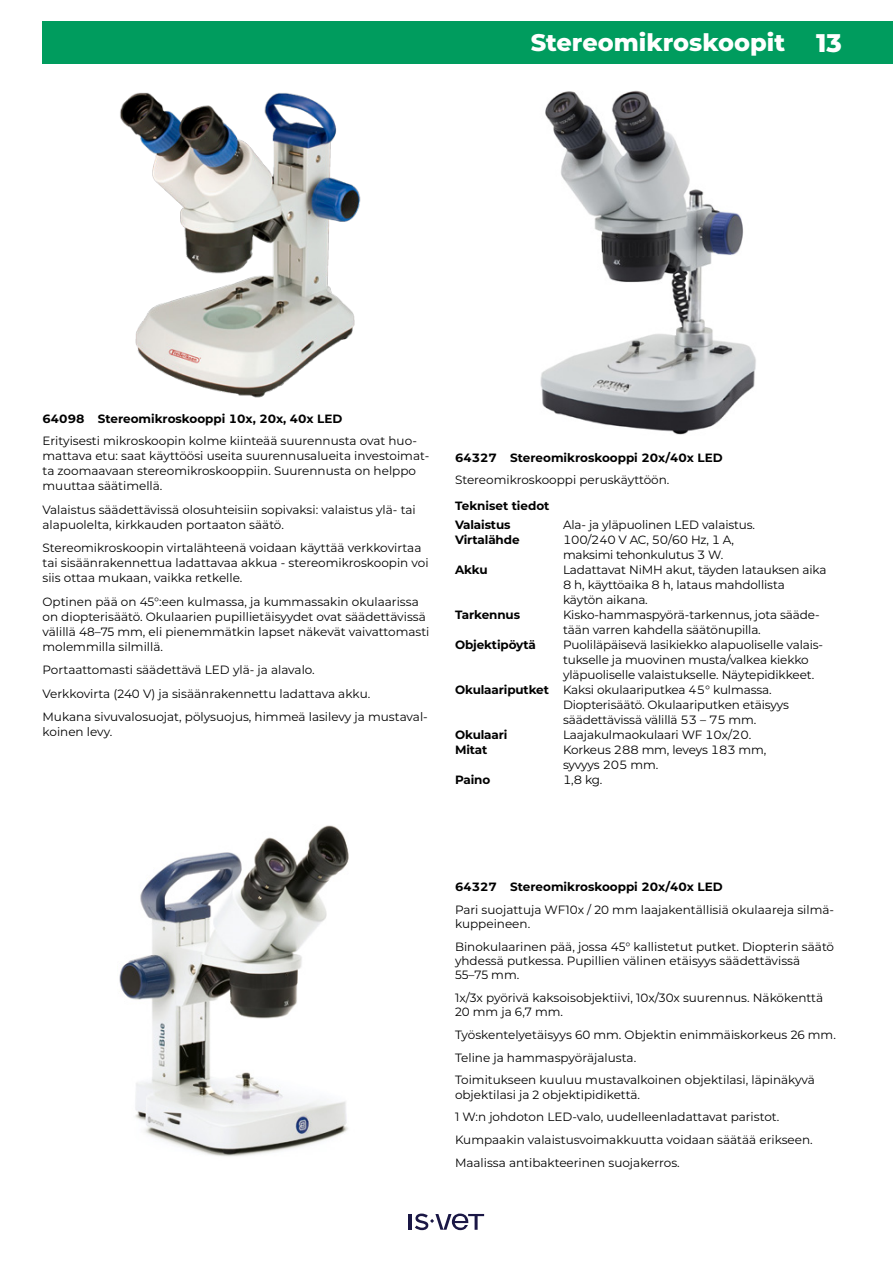
<style>
.page{position:relative;width:893px;height:1263px;background:#fff}
.page>*{position:absolute;margin:0;border:0;box-sizing:border-box;transform-origin:0 0}
.OTSIKKONAUHA{font:800 24px "Montserrat";color:#fff}
.VÄLIOTSIKKO_2{font:12px/15px "Montserrat";color:#000}
.VÄLIOTSIKKO_2-2{font:700 12px "Montserrat";color:#000}
.VÄLIOTSIKKO_2-3{font:12px "Montserrat";letter-spacing:-.02em;color:#000}
.s1{font-size:25.5px}
.s2{font-weight:700}
</style>
<div class="page">
<div style="left:43px;top:21px;width:850px;height:43px;background:#009c5e"></div>
<img style="left:120px;top:92px;width:241px;height:306px">
<img style="left:119px;top:825px;width:230px;height:332px">
<img style="left:540px;top:90px;width:216px;height:345px">
<hr style="left:409px;top:1214px;width:3px;height:16px;background:#1a1745">
<svg style="left:415px;top:1213px;width:69px;height:17px"></svg>
<p class="OTSIKKONAUHA" style="left:531px;top:24px;width:313px">Stereomikroskoopit <span class="s1">13</span></p>
<p class="VÄLIOTSIKKO_2-2" style="left:43px;top:410px;width:301px">64098 Stereomikroskooppi 10x, 20x, 40x LED</p>
<p class="VÄLIOTSIKKO_2" style="left:43px;top:433px;width:388px">Erityisesti mikroskoopin kolme kiinteää suurennusta ovat huo&shy;mattava etu: saat käyttöösi useita suurennusalueita investoimat&shy;ta zoomaavaan stereomikroskooppiin. Suurennusta on helppo muuttaa säätimellä.</p>
<p class="VÄLIOTSIKKO_2" style="left:43px;top:502px;width:375px">Valaistus säädettävissä olosuhteisiin sopivaksi: valaistus ylä- tai alapuolelta, kirkkauden portaaton säätö.</p>
<p class="VÄLIOTSIKKO_2" style="left:43px;top:540px;width:388px">Stereomikroskoopin virtalähteenä voidaan käyttää verkkovirtaa tai sisäänrakennettua ladattavaa akkua - stereomikroskoopin voi siis ottaa mukaan, vaikka retkelle.</p>
<p class="VÄLIOTSIKKO_2" style="left:43px;top:594px;width:388px">Optinen pää on 45°:een kulmassa, ja kummassakin okulaarissa on diopterisäätö. Okulaarien pupillietäisyydet ovat säädettävissä välillä 48–75 mm, eli pienemmätkin lapset näkevät vaivattomasti molemmilla silmillä.</p>
<p class="VÄLIOTSIKKO_2" style="left:43px;top:662px;width:274px">Portaattomasti säädettävä LED ylä- ja alavalo.</p>
<p class="VÄLIOTSIKKO_2" style="left:43px;top:686px;width:329px">Verkkovirta (240 V) ja sisäänrakennettu ladattava akku.</p>
<p class="VÄLIOTSIKKO_2" style="left:43px;top:709px;width:387px">Mukana sivuvalosuojat, pölysuojus, himmeä lasilevy ja mustaval&shy;koinen levy.</p>
<p class="VÄLIOTSIKKO_2-2" style="left:455px;top:449px;width:269px">64327 Stereomikroskooppi 20x/40x LED</p>
<p class="VÄLIOTSIKKO_2" style="left:455px;top:472px;width:216px">Stereomikroskooppi peruskäyttöön.</p>
<p class="VÄLIOTSIKKO_2-2" style="left:455px;top:497px;width:96px">Tekniset tiedot</p>
<p class="VÄLIOTSIKKO_2-2" style="left:455px;top:516px;width:57px">Valaistus</p>
<p class="VÄLIOTSIKKO_2" style="left:563px;top:517px;width:194px">Ala- ja yläpuolinen LED valaistus.</p>
<p class="VÄLIOTSIKKO_2-2" style="left:455px;top:531px;width:66px">Virtalähde</p>
<p class="VÄLIOTSIKKO_2-3" style="left:563px;top:532px;width:173px">100/240 V AC, 50/60 Hz, 1 A,</p>
<p class="VÄLIOTSIKKO_2-3" style="left:563px;top:547px;width:162px">maksimi tehonkulutus 3 W.</p>
<p class="VÄLIOTSIKKO_2-2" style="left:455px;top:561px;width:34px">Akku</p>
<p class="VÄLIOTSIKKO_2" style="left:563px;top:562px;width:265px">Ladattavat NiMH akut, täyden latauksen aika</p>
<p class="VÄLIOTSIKKO_2" style="left:563px;top:577px;width:223px">8 h, käyttöaika 8 h, lataus mahdollista</p>
<p class="VÄLIOTSIKKO_2" style="left:563px;top:592px;width:86px">käytön aikana.</p>
<p class="VÄLIOTSIKKO_2-2" style="left:455px;top:606px;width:67px">Tarkennus</p>
<p class="VÄLIOTSIKKO_2" style="left:563px;top:607px;width:258px">Kisko-hammaspyörä-tarkennus, jota sääde-</p>
<p class="VÄLIOTSIKKO_2" style="left:563px;top:622px;width:199px">tään varren kahdella säätönupilla.</p>
<p class="VÄLIOTSIKKO_2-2" style="left:455px;top:636px;width:83px">Objektipöytä</p>
<p class="VÄLIOTSIKKO_2" style="left:563px;top:637px;width:262px">Puoliläpäisevä lasikiekko alapuoliselle valais-</p>
<p class="VÄLIOTSIKKO_2" style="left:563px;top:652px;width:247px">tukselle ja muovinen musta/valkea kiekko</p>
<p class="VÄLIOTSIKKO_2" style="left:563px;top:667px;width:253px">yläpuoliselle valaistukselle. Näytepidikkeet.</p>
<p class="VÄLIOTSIKKO_2" style="left:455px;top:682px;width:318px"><span class="s2">Okulaariputket</span> Kaksi okulaariputkea 45° kulmassa.</p>
<p class="VÄLIOTSIKKO_2" style="left:563px;top:697px;width:227px">Diopterisäätö. Okulaariputken etäisyys</p>
<p class="VÄLIOTSIKKO_2" style="left:563px;top:712px;width:195px">säädettävissä välillä 53 – 75 mm.</p>
<p class="VÄLIOTSIKKO_2-2" style="left:455px;top:726px;width:54px">Okulaari</p>
<p class="VÄLIOTSIKKO_2" style="left:563px;top:727px;width:190px">Laajakulmaokulaari WF 10x/20.</p>
<p class="VÄLIOTSIKKO_2-2" style="left:455px;top:741px;width:34px">Mitat</p>
<p class="VÄLIOTSIKKO_2" style="left:563px;top:742px;width:205px">Korkeus 288 mm, leveys 183 mm,</p>
<p class="VÄLIOTSIKKO_2" style="left:563px;top:757px;width:97px">syvyys 205 mm.</p>
<p class="VÄLIOTSIKKO_2-2" style="left:455px;top:771px;width:37px">Paino</p>
<p class="VÄLIOTSIKKO_2" style="left:563px;top:772px;width:41px">1,8 kg.</p>
<p class="VÄLIOTSIKKO_2-2" style="left:455px;top:878px;width:269px">64327 Stereomikroskooppi 20x/40x LED</p>
<p class="VÄLIOTSIKKO_2" style="left:455px;top:902px;width:381px;line-height:14.2px">Pari suojattuja WF10x / 20 mm laajakentällisiä okulaareja silmä&shy;kuppeineen.</p>
<p class="VÄLIOTSIKKO_2" style="left:455px;top:939px;width:381px;line-height:14.2px">Binokulaarinen pää, jossa 45° kallistetut putket. Diopterin säätö yhdessä putkessa. Pupillien välinen etäisyys säädettävissä</p>
<p class="VÄLIOTSIKKO_2" style="left:455px;top:967px;width:66px">55–75 mm.</p>
<p class="VÄLIOTSIKKO_2" style="left:455px;top:990px;width:370px">1x/3x pyörivä kaksoisobjektiivi, 10x/30x suurennus. Näkökenttä</p>
<p class="VÄLIOTSIKKO_2" style="left:455px;top:1004px;width:110px">20 mm ja 6,7 mm.</p>
<p class="VÄLIOTSIKKO_2" style="left:455px;top:1027px;width:382px">Työskentelyetäisyys 60 mm. Objektin enimmäiskorkeus 26 mm.</p>
<p class="VÄLIOTSIKKO_2" style="left:455px;top:1049px;width:183px">Teline ja hammaspyöräjalusta.</p>
<p class="VÄLIOTSIKKO_2" style="left:455px;top:1072px;width:362px;line-height:14.2px">Toimitukseen kuuluu mustavalkoinen objektilasi, läpinäkyvä objektilasi ja 2 objektipidikettä.</p>
<p class="VÄLIOTSIKKO_2" style="left:455px;top:1109px;width:326px">1 W:n johdoton LED-valo, uudelleenladattavat paristot.</p>
<p class="VÄLIOTSIKKO_2" style="left:455px;top:1132px;width:359px">Kumpaakin valaistusvoimakkuutta voidaan säätää erikseen.</p>
<p class="VÄLIOTSIKKO_2" style="left:455px;top:1155px;width:226px">Maalissa antibakteerinen suojakerros.</p>
</div>
